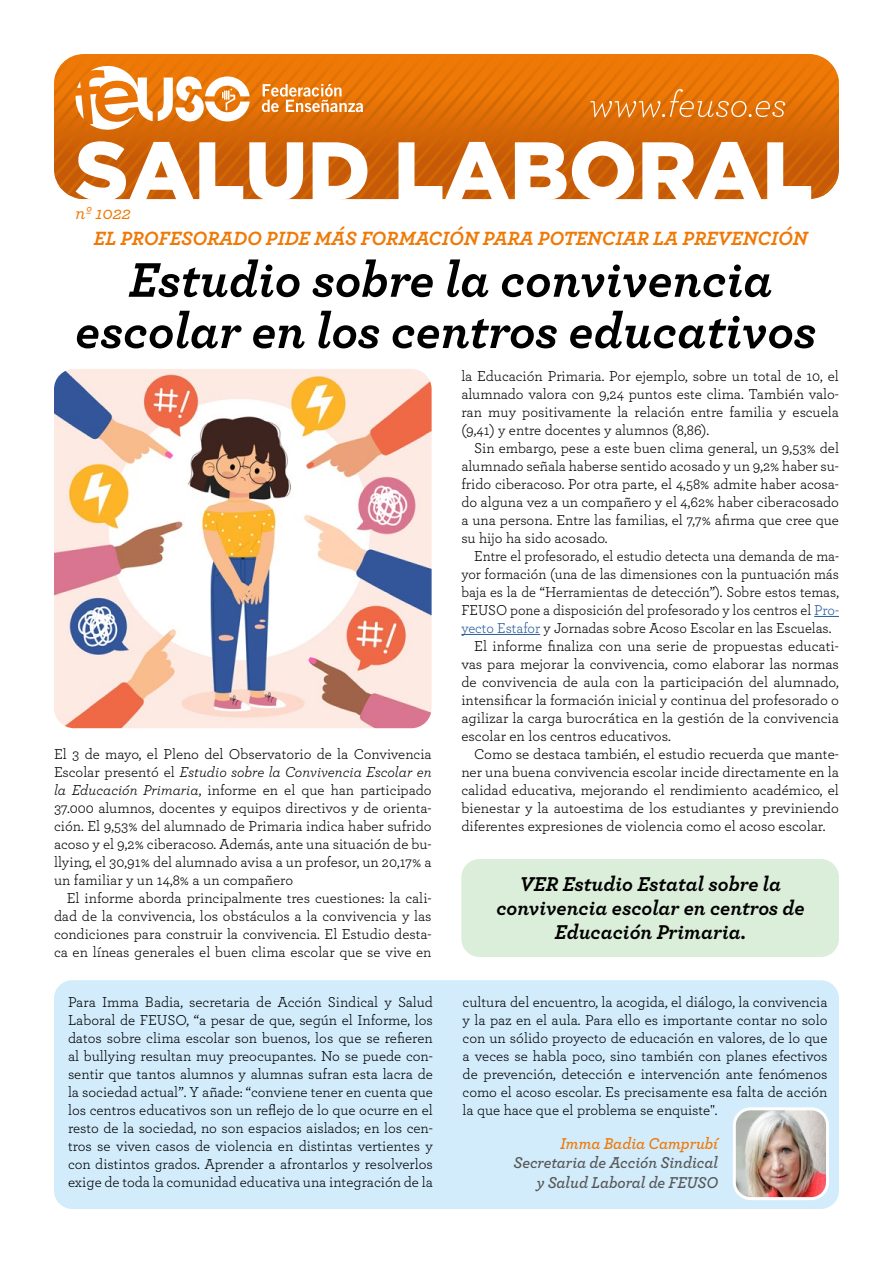
<style>
.page{position:relative;width:893px;height:1263px;background:#fff}
.page>*{position:absolute;margin:0;border:0;box-sizing:border-box;transform-origin:0 0}
.t1{font:italic 700 51px/51.3px "Archer Pro";color:#000;text-align:center}
.t2{font:italic 700 21px/24px "Archer Pro";color:#000;text-align:center}
.t3{font:italic 700 20.1px "Archer Pro";color:#ef7906}
.t4{font:italic 500 18.15px "Archer Pro";color:#ef7906}
.t5{font:italic 600 16.5px/19.5px "Archer Pro";letter-spacing:-.005em;color:#575756;text-align:right}
.t6{font:italic 600 16.5px "Archer Pro";letter-spacing:-.005em;color:#ef7906}
.t7{font:15px/18px "Archer Pro";color:#000;text-align:justify}
.t8{font:15px "Archer Pro";color:#000;scale:.96 1}
.s1{font-style:italic}
.s2{color:#275b9b}
</style>
<div class="page">
<div style="left:54px;top:980px;width:785px;height:229px;background:#d2ecfc;border-radius:18px"></div>
<svg style="left:814px;top:616px;width:25px;height:1px"></svg>
<hr style="left:461px;top:634px;width:79px;height:1px;background:#275b9b">
<img style="left:54px;top:369px;width:378px;height:359px">
<svg style="left:54px;top:54px;width:785px;height:146px"></svg>
<img style="left:737px;top:1111px;width:88px;height:85px">
<div style="left:733px;top:1107px;width:96px;height:93px;border:3px solid #fff;border-radius:16px"></div>
<div style="left:461px;top:859px;width:378px;height:98px;background:#dbeeda;border-radius:18px"></div>
<p class="t4" style="left:76px;top:199px;width:57px">nº 1022</p>
<h3 class="t3" style="left:94px;top:223px;width:715px">EL PROFESORADO PIDE MÁS FORMACIÓN PARA POTENCIAR LA PREVENCIÓN</h3>
<h1 class="t1" style="left:75px;top:250px;width:743px">Estudio sobre la convivencia escolar en los centros educativos</h1>
<p class="t7" style="left:54px;top:745px;width:379px">El 3 de mayo, el Pleno del Observatorio de la Convivencia Escolar presentó el <span class="s1">Estudio sobre la Convivencia Escolar en la Educación Primaria</span>, informe en el que han participado 37.000 alumnos, docentes y equipos directivos y de orienta&shy;ción. El 9,53% del alumnado de Primaria indica haber sufrido acoso y el 9,2% ciberacoso. Además, ante una situación de bu&shy;llying, el 30,91% del alumnado avisa a un profesor, un 20,17% a un familiar y un 14,8% a un compañero</p>
<p class="t7" style="left:54px;top:889px;width:379px;text-indent:13px">El informe aborda principalmente tres cuestiones: la cali&shy;dad de la convivencia, los obstáculos a la convivencia y las condiciones para construir la convivencia. El Estudio desta&shy;ca en líneas generales el buen clima escolar que se vive en</p>
<p class="t7" style="left:461px;top:366px;width:379px">la Educación Primaria. Por ejemplo, sobre un total de 10, el alumnado valora con 9,24 puntos este clima. También valo&shy;ran muy positivamente la relación entre familia y escuela (9,41) y entre docentes y alumnos (8,86).</p>
<p class="t7" style="left:461px;top:438px;width:379px;text-indent:13px">Sin embargo, pese a este buen clima general, un 9,53% del alumnado señala haberse sentido acosado y un 9,2% haber su&shy;frido ciberacoso. Por otra parte, el 4,58% admite haber acosa&shy;do alguna vez a un compañero y el 4,62% haber ciberacosado a una persona. Entre las familias, el 7,7% afirma que cree que su hijo ha sido acosado.</p>
<p class="t8" style="left:474px;top:546px;width:382px">Entre el profesorado, el estudio detecta una demanda de ma-</p>
<p class="t8" style="left:461px;top:564px;width:395px">yor formación (una de las dimensiones con la puntuación más</p>
<p class="t8" style="left:461px;top:582px;width:395px">baja es la de “Herramientas de detección”). Sobre estos temas,</p>
<p class="t8" style="left:461px;top:600px;width:395px">FEUSO pone a disposición del profesorado y los centros el <span class="s2">Pro-</span></p>
<p class="t8" style="left:461px;top:618px;width:387px"><span class="s2">yecto Estafor</span> y Jornadas sobre Acoso Escolar en las Escuelas.</p>
<p class="t7" style="left:474px;top:636px;width:366px">El informe finaliza con una serie de propuestas educati-</p>
<p class="t7" style="left:461px;top:654px;width:379px">vas para mejorar la convivencia, como elaborar las normas</p>
<p class="t7" style="left:461px;top:672px;width:379px">de convivencia de aula con la participación del alumnado,</p>
<p class="t7" style="left:461px;top:690px;width:379px">intensificar la formación inicial y continua del profesorado o</p>
<p class="t7" style="left:461px;top:708px;width:379px">agilizar la carga burocrática en la gestión de la convivencia</p>
<p class="t7" style="left:461px;top:726px;width:211px">escolar en los centros educativos.</p>
<p class="t7" style="left:474px;top:744px;width:366px">Como se destaca también, el estudio recuerda que mante-</p>
<p class="t7" style="left:461px;top:762px;width:379px">ner una buena convivencia escolar incide directamente en la</p>
<p class="t7" style="left:461px;top:780px;width:379px">calidad educativa, mejorando el rendimiento académico, el</p>
<p class="t7" style="left:461px;top:798px;width:379px">bienestar y la autoestima de los estudiantes y previniendo</p>
<p class="t7" style="left:461px;top:816px;width:366px">diferentes expresiones de violencia como el acoso escolar.</p>
<h2 class="t2" style="left:496px;top:870px;width:310px">VER Estudio Estatal sobre la convivencia escolar en centros de<br>Educación Primaria.</h2>
<p class="t7" style="left:68px;top:992px;width:366px">Para Imma Badia, secretaria de Acción Sindical y Salud Laboral de FEUSO, “a pesar de que, según el Informe, los datos sobre clima escolar son buenos, los que se refieren al bullying resultan muy preocupantes. No se puede con&shy;sentir que tantos alumnos y alumnas sufran esta lacra de la sociedad actual”. Y añade: “conviene tener en cuenta que los centros educativos son un reflejo de lo que ocurre en el resto de la sociedad, no son espacios aislados; en los cen&shy;tros se viven casos de violencia en distintas vertientes y con distintos grados. Aprender a afrontarlos y resolverlos exige de toda la comunidad educativa una integración de la</p>
<p class="t7" style="left:463px;top:992px;width:366px">cultura del encuentro, la acogida, el diálogo, la convivencia y la paz en el aula. Para ello es importante contar no solo con un sólido proyecto de educación en valores, de lo que a veces se habla poco, sino también con planes efectivos de prevención, detección e intervención ante fenómenos como el acoso escolar. Es precisamente esa falta de acción la que hace que el problema se enquiste".</p>
<p class="t6" style="left:560px;top:1130px;width:159px">Imma Badia Camprubí</p>
<p class="t5" style="left:514px;top:1152px;width:206px">Secretaria de Acción Sindical y Salud Laboral de FEUSO</p>
</div>
